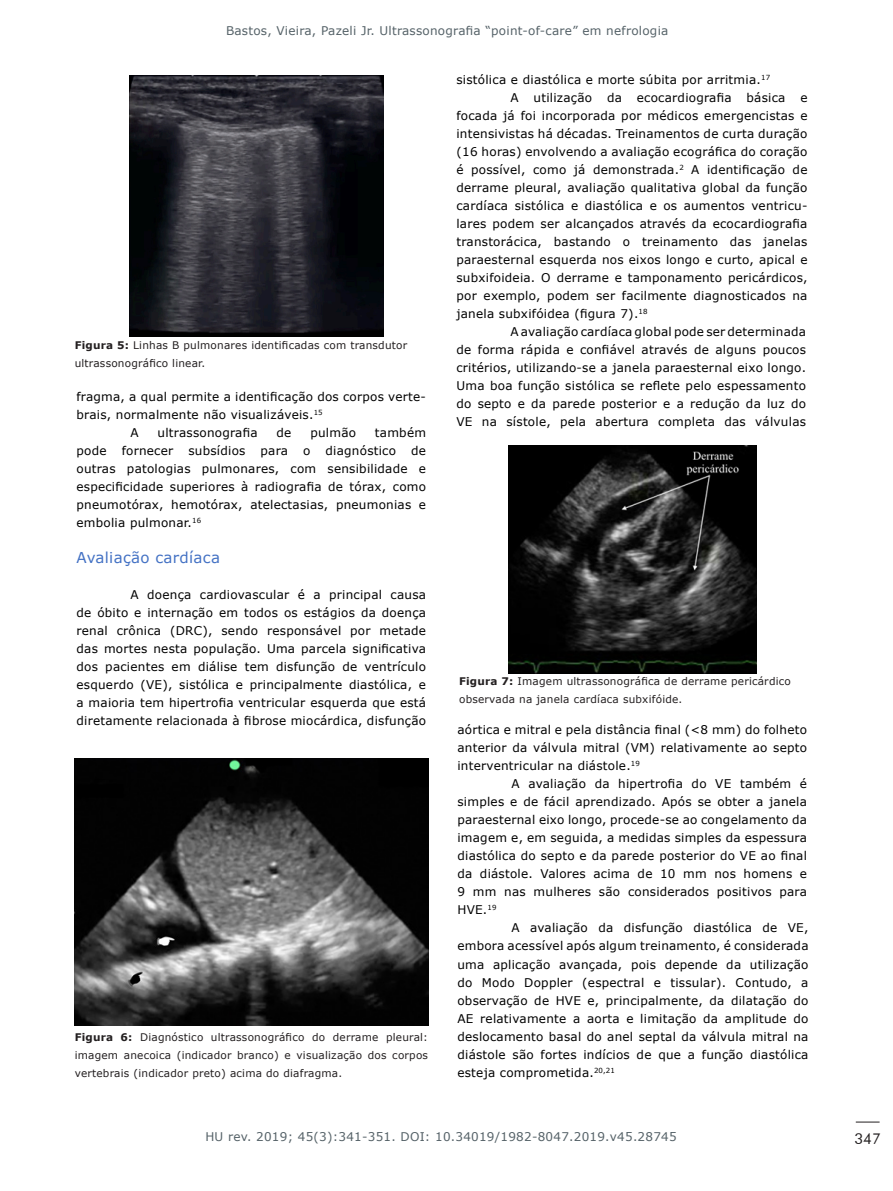
<style>
.page{position:relative;width:893px;height:1191px;background:#fff}
.page>*{position:absolute;margin:0;border:0;box-sizing:border-box;transform-origin:0 0}
.t1{font:15px "Verdana";letter-spacing:.02em;color:#4472c4}
.t2{font:15px "Futura BT";color:#231f20}
.Padrão{font:12px/18px "Verdana";letter-spacing:.02em;color:#000;text-align:justify}
.t3{font:12px "Verdana";letter-spacing:.02em;color:#556268}
.t4{font:12px "Verdana";color:#636366}
.t5{font:10.5px/18px "Verdana";letter-spacing:.02em;color:#231f20}
.s1{font-weight:700}
</style>
<div class="page">
<svg style="left:856px;top:1121px;width:24px;height:1px"></svg>
<img style="left:130px;top:76px;width:254px;height:260px">
<img style="left:75px;top:758px;width:353px;height:267px">
<img style="left:508px;top:445px;width:248px;height:229px">
<p class="t3" style="left:226px;top:22px;width:444px">Bastos, Vieira, Pazeli Jr. Ultrassonografia “point-of-care” em nefrologia</p>
<p class="t5" style="left:75px;top:336px;width:334px"><span class="s1">Figura 5:</span> Linhas B pulmonares identificadas com transdutor ultrassonográfico linear.</p>
<p class="Padrão" style="left:77px;top:387px;width:351px">fragma, a qual permite a identificação dos corpos verte&shy;brais, normalmente não visualizáveis.<sup>15</sup></p>
<p class="Padrão" style="left:131px;top:423px;width:10px">A</p>
<p class="Padrão" style="left:158px;top:423px;width:102px">ultrassonografia</p>
<p class="Padrão" style="left:277px;top:423px;width:16px">de</p>
<p class="Padrão" style="left:310px;top:423px;width:47px">pulmão</p>
<p class="Padrão" style="left:375px;top:423px;width:53px">também</p>
<p class="Padrão" style="left:77px;top:441px;width:32px">pode</p>
<p class="Padrão" style="left:122px;top:441px;width:53px">fornecer</p>
<p class="Padrão" style="left:188px;top:441px;width:59px">subsídios</p>
<p class="Padrão" style="left:261px;top:441px;width:29px">para</p>
<p class="Padrão" style="left:303px;top:441px;width:9px">o</p>
<p class="Padrão" style="left:326px;top:441px;width:72px">diagnóstico</p>
<p class="Padrão" style="left:77px;top:441px;width:351px;text-indent:335px">de outras patologias pulmonares, com sensibilidade e especificidade superiores à radiografia de tórax, como pneumotórax, hemotórax, atelectasias, pneumonias e embolia pulmonar.<sup>16</sup></p>
<p class="t1" style="left:77px;top:547px;width:145px">Avaliação cardíaca</p>
<p class="Padrão" style="left:77px;top:585px;width:351px;text-indent:54px">A doença cardiovascular é a principal causa de óbito e internação em todos os estágios da doença renal crônica (DRC), sendo responsável por metade das mortes nesta população. Uma parcela significativa dos pacientes em diálise tem disfunção de ventrículo esquerdo (VE), sistólica e principalmente diastólica, e a maioria tem hipertrofia ventricular esquerda que está diretamente relacionada à fibrose miocárdica, disfunção</p>
<p class="t5" style="left:75px;top:1027px;width:355px;text-align:justify"><span class="s1">Figura 6:</span> Diagnóstico ultrassonográfico do derrame pleural: imagem anecoica (indicador branco) e visualização dos corpos vertebrais (indicador preto) acima do diafragma.</p>
<p class="Padrão" style="left:456px;top:70px;width:315px">sistólica e diastólica e morte súbita por arritmia.<sup>17</sup></p>
<p class="Padrão" style="left:456px;top:88px;width:353px;text-indent:54px">A utilização da ecocardiografia básica e focada já foi incorporada por médicos emergencistas e intensivistas há décadas. Treinamentos de curta duração (16 horas) envolvendo a avaliação ecográfica do coração é possível, como já demonstrada.<sup>2</sup> A identificação de derrame pleural, avaliação qualitativa global da função cardíaca sistólica e diastólica e os aumentos ventricu&shy;lares podem ser alcançados através da ecocardiografia transtorácica, bastando o treinamento das janelas paraesternal esquerda nos eixos longo e curto, apical e subxifoideia. O derrame e tamponamento pericárdicos, por exemplo, podem ser facilmente diagnosticados na janela subxifóidea (figura 7).<sup>18</sup></p>
<p class="Padrão" style="left:456px;top:322px;width:351px;text-indent:54px">A avaliação cardíaca global pode ser determinada de forma rápida e confiável através de alguns poucos critérios, utilizando-se a janela paraesternal eixo longo.<br>Uma boa função sistólica se reflete pelo espessamento do septo e da parede posterior e a redução da luz do VE na sístole, pela abertura completa das válvulas</p>
<p class="t5" style="left:459px;top:672px;width:333px"><span class="s1">Figura 7:</span> Imagem ultrassonográfica de derrame pericárdico observada na janela cardíaca subxifóide.</p>
<p class="Padrão" style="left:457px;top:721px;width:351px">aórtica e mitral e pela distância final (&lt;8 mm) do folheto anterior da válvula mitral (VM) relativamente ao septo interventricular na diástole.<sup>19</sup></p>
<p class="Padrão" style="left:457px;top:775px;width:351px;text-indent:54px">A avaliação da hipertrofia do VE também é simples e de fácil aprendizado. Após se obter a janela paraesternal eixo longo, procede-se ao congelamento da imagem e, em seguida, a medidas simples da espessura diastólica do septo e da parede posterior do VE ao final da diástole. Valores acima de 10 mm nos homens e 9 mm nas mulheres são considerados positivos para HVE.<sup>19</sup></p>
<p class="Padrão" style="left:457px;top:919px;width:353px;text-indent:54px">A avaliação da disfunção diastólica de VE, embora acessível após algum treinamento, é considerada uma aplicação avançada, pois depende da utilização do Modo Doppler (espectral e tissular). Contudo, a observação de HVE e, principalmente, da dilatação do AE relativamente a aorta e limitação da amplitude do deslocamento basal do anel septal da válvula mitral na diástole são fortes indícios de que a função diastólica esteja comprometida.<sup>20,21</sup></p>
<p class="t3" style="left:205px;top:1128px;width:473px">HU rev. 2019; 45(3):341-351. DOI: 10.34019/1982-8047.2019.v45.28745</p>
<p class="t4" style="left:226px;top:1131px;width:442px">HU rev. 2019; 45(1):13-21. DOI: 10.34019/1982-8047.2019.v45.16970</p>
<p class="t2" style="left:854px;top:1129px;width:28px">347</p>
</div>
